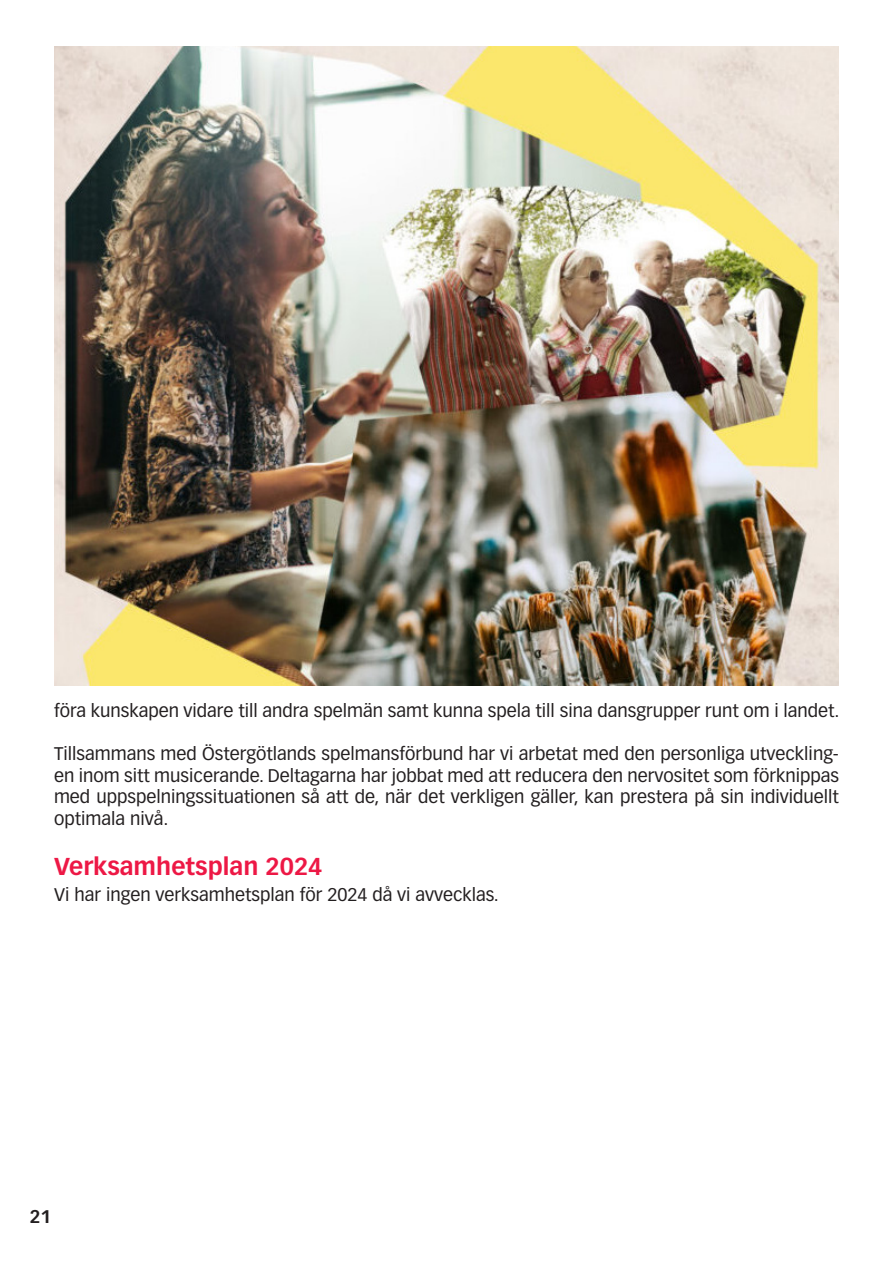
<style>
.page{position:relative;width:893px;height:1263px;background:#fff}
.page>*{position:absolute;margin:0;border:0;box-sizing:border-box;transform-origin:0 0}
.Rubrikavstånd{font:700 24px "Vectora LT Pro";color:#ed1845}
.Rubrikavstånd-2{font:18px/21.6px "Vectora LT Pro";color:#231f20;text-align:justify}
.Huvudtexten{font:18px "Vectora LT Pro";color:#231f20}
.t1{font:700 18px "Vectora LT Pro";color:#231f20}
</style>
<div class="page">
<img style="left:54px;top:47px;width:785px;height:639px">
<p class="Rubrikavstånd-2" style="left:54px;top:700px;width:787px">föra kunskapen vidare till andra spelmän samt kunna spela till sina dansgrupper runt om i landet.</p>
<p class="Rubrikavstånd-2" style="left:54px;top:743px;width:786px">Tillsammans med Östergötlands spelmansförbund har vi arbetat med den personliga utveckling&shy;en inom sitt musicerande. Deltagarna har jobbat med att reducera den nervositet som förknippas med uppspelningssituationen så att de, när det verkligen gäller, kan prestera på sin individuellt optimala nivå.</p>
<p class="Rubrikavstånd" style="left:54px;top:852px;width:270px">Verksamhetsplan 2024</p>
<p class="Huvudtexten" style="left:54px;top:884px;width:446px">Vi har ingen verksamhetsplan för 2024 då vi avvecklas.</p>
<p class="t1" style="left:30px;top:1205px;width:23px">21</p>
</div>
